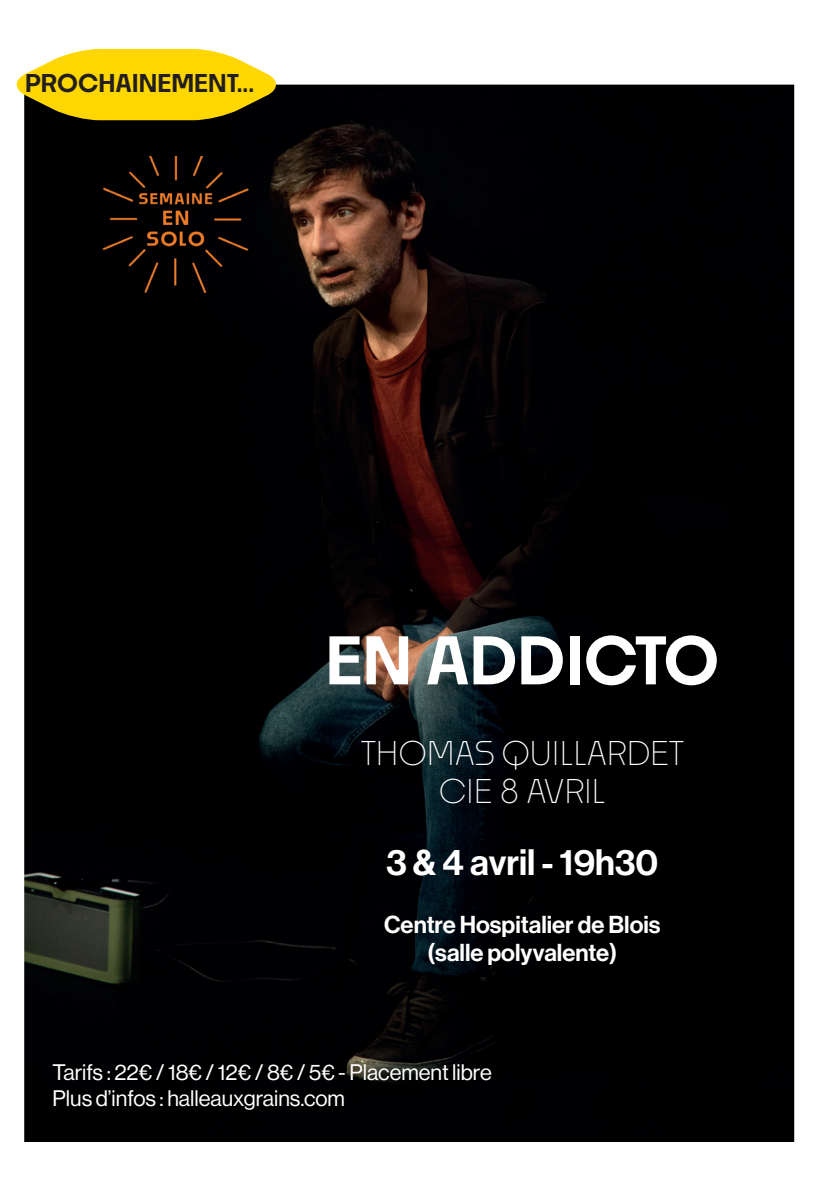
<style>
.page{position:relative;width:840px;height:1191px;background:#fff}
.page>*{position:absolute;margin:0;border:0;box-sizing:border-box;transform-origin:0 0}
.t1{font:600 64px "Noka";color:#fff}
.t2{font:36px "Neue Haas Display Mediu";color:#fff}
.t3{font:300 32px/38.4px "Noka";color:#fff;text-align:center}
.t4{font:24px/28.8px "Neue Haas Display Mediu";color:#fff;text-align:center}
.t5{font:600 24px "Noka";color:#231f20}
.t6{font:22px/26.4px "Neue Haas Display";color:#fff}
</style>
<div class="page">
<img style="left:24px;top:85px;width:769px;height:1057px">
<svg style="left:16px;top:49px;width:263px;height:71px;background:#e6c820"></svg>
<img style="left:101px;top:157px;width:149px;height:136px">
<p class="t5" style="left:25px;top:68px;width:230px">PROCHAINEMENT...</p>
<h1 class="t1" style="left:325px;top:620px;width:395px">EN ADDICTO</h1>
<h3 class="t3" style="left:361px;top:733px;width:324px">THOMAS QUILLARDET<br>CIE 8 AVRIL</h3>
<h2 class="t2" style="left:386px;top:841px;width:273px">3 &amp; 4 avril - 19h30</h2>
<p class="t4" style="left:384px;top:910px;width:278px">Centre Hospitalier de Blois (salle polyvalente)</p>
<p class="t6" style="left:53px;top:1058px;width:440px">Tarifs : 22€ / 18€ / 12€ / 8€ / 5€ - Placement libre<br>Plus d’infos : halleauxgrains.com</p>
</div>
